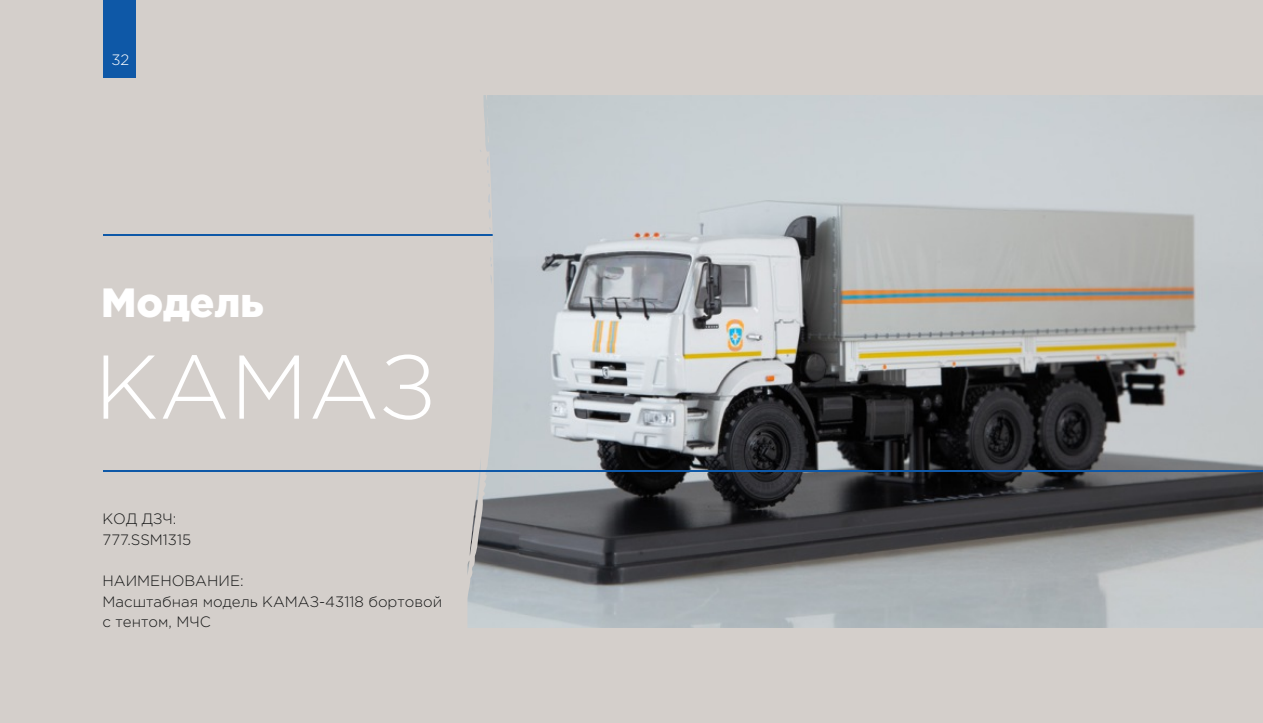
<style>
.page{position:relative;width:1263px;height:723px;background:#d4cfcb}
.page>*{position:absolute;margin:0;border:0;box-sizing:border-box;transform-origin:0 0}
.t1{font:300 90.3px "Gotham Pro";color:#fff}
.t2{font:900 40.8px "Gotham Pro";color:#fff}
.t3{font:300 15px/20.7px "Gotham Pro";color:#151616}
.t4{font:300 15px "Gotham Pro";color:#fff}
</style>
<div class="page">
<hr style="left:104px;top:234px;width:1159px;height:2px;background:#0e58a7">
<div style="left:104px;top:0;width:32px;height:77px;background:#0e58a7"></div>
<img style="left:467px;top:95px;width:796px;height:533px">
<hr style="left:104px;top:470px;width:1159px;height:1px;background:#0e58a7">
<p class="t4" style="left:111px;top:54px;width:19px">32</p>
<h2 class="t2" style="left:101px;top:287px;width:164px">Модель</h2>
<h1 class="t1" style="left:94px;top:353px;width:343px">КАМАЗ</h1>
<p class="t3" style="left:103px;top:509px;width:90px">КОД ДЗЧ:<br>777.SSM1315</p>
<p class="t3" style="left:103px;top:571px;width:341px">НАИМЕНОВАНИЕ:<br>Масштабная модель КАМАЗ-43118 бортовой с тентом, МЧС</p>
</div>
